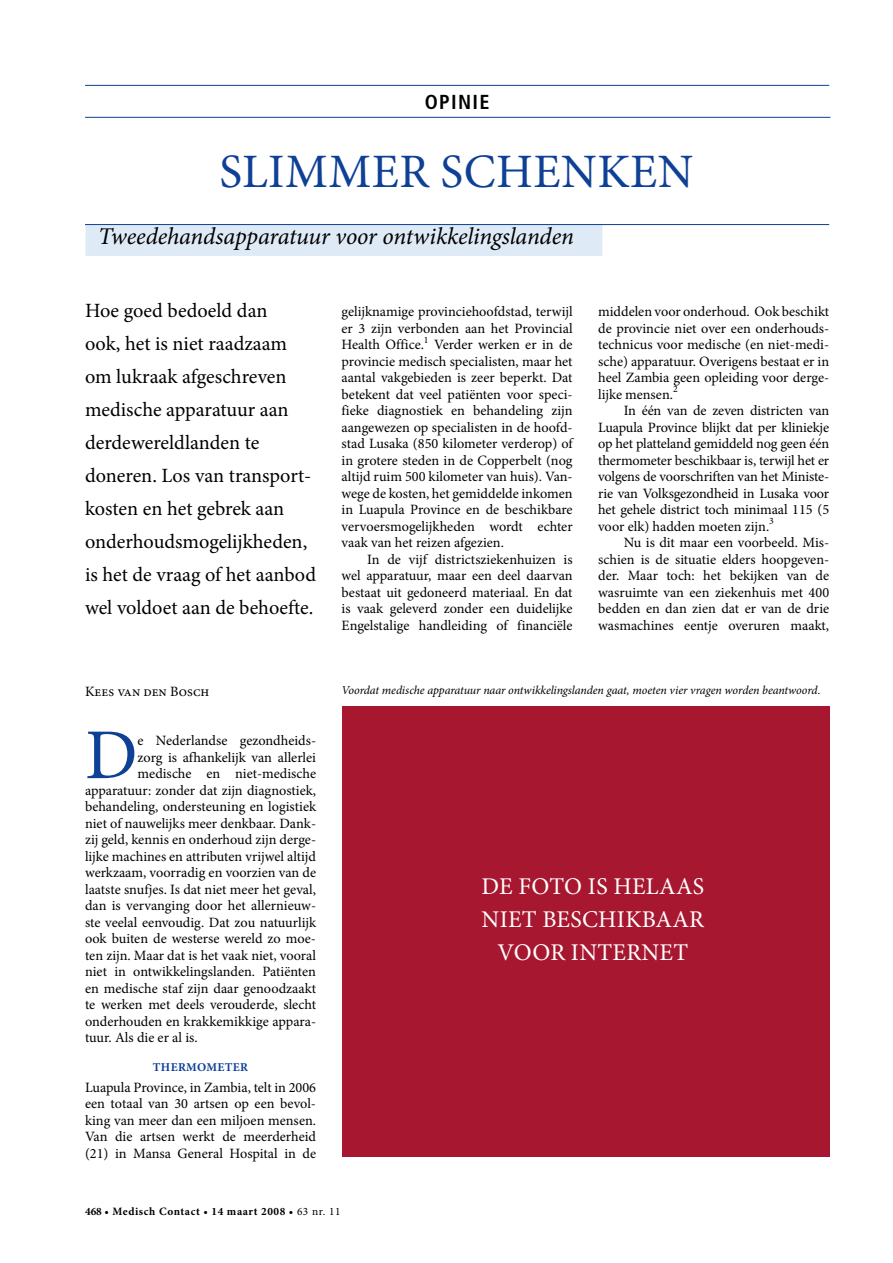
<style>
.page{position:relative;width:893px;height:1263px;background:#fff}
.page>*{position:absolute;margin:0;border:0;box-sizing:border-box;transform-origin:0 0}
.t1{font:71.55px "Minion Pro";color:#0e4096}
.t2{font:48px "Minion Pro";letter-spacing:.01em;color:#0e4096}
.t3{font:italic 24px "Minion Pro";letter-spacing:-.01em;color:#000}
.t4{font:24px/33px "Minion Pro";letter-spacing:.01em;color:#fff}
.t5{font:20.25px/33px "Minion Pro";color:#000}
.t6{font:700 condensed 20.25px "Frutiger";letter-spacing:.065em;color:#000}
.t7{font:14.25px/16.5px "Minion Pro";color:#000;text-align:justify}
.t8{font:italic 12px "Minion Pro";letter-spacing:-.005em;color:#000}
.t9{font:700 12px "Minion Pro";letter-spacing:.03em;color:#0e4096}
.t10{font:700 11.25px "Minion Pro";letter-spacing:.05em;color:#000}
.s1{font-weight:400}
</style>
<div class="page">
<hr style="left:85px;top:117px;width:745px;height:1px;background:#0e4096">
<hr style="left:85px;top:85px;width:744px;height:1px;background:#0e4096">
<div style="left:85px;top:224px;width:517px;height:12px;background:#dfeaf7"></div>
<div style="left:85px;top:236px;width:517px;height:20px;background:#dfeaf7"></div>
<hr style="left:85px;top:224px;width:744px;height:1px;background:#0e4096">
<div style="left:342px;top:706px;width:487px;height:451px;background:#a71730"></div>
<h3 class="t6" style="left:425px;top:90px;width:66px">OPINIE</h3>
<h2 class="t2" style="left:219px;top:140px;width:476px">Slimmer schenken</h2>
<h3 class="t3" style="left:98px;top:220px;width:477px">Tweedehandsapparatuur voor ontwikkelingslanden</h3>
<p class="t5" style="left:85px;top:294px;width:233px">Hoe goed bedoeld dan<br>ook, het is niet raadzaam om lukraak afgeschreven medische apparatuur aan derdewereldlanden te doneren. Los van transport&shy;kosten en het gebrek aan onderhoudsmogelijkheden, is het de vraag of het aanbod wel voldoet aan de behoefte.</p>
<p class="t7" style="left:342px;top:303px;width:234px">gelijknamige provinciehoofdstad, terwijl er 3 zijn verbonden aan het Provincial Health Office.<sup>1</sup> Verder werken er in de provincie medisch specialisten, maar het aantal vakgebieden is zeer beperkt. Dat betekent dat veel patiënten voor speci&shy;fieke diagnostiek en behandeling zijn aangewezen op specialisten in de hoofd&shy;stad Lusaka (850 kilometer verderop) of in grotere steden in de Copperbelt (nog altijd ruim 500 kilometer van huis). Van&shy;wege de kosten, het gemiddelde inkomen in Luapula Province en de beschikbare vervoersmogelijkheden wordt echter vaak van het reizen afgezien.</p>
<p class="t7" style="left:342px;top:551px;width:233px;text-indent:26px">In de vijf districtsziekenhuizen is wel apparatuur, maar een deel daarvan bestaat uit gedoneerd materiaal. En dat is vaak geleverd zonder een duidelijke Engelstalige handleiding of financiële</p>
<p class="t7" style="left:598px;top:303px;width:233px">middelen voor onderhoud. Ook beschikt de provincie niet over een onderhouds&shy;technicus voor medische (en niet-medi&shy;sche) apparatuur. Overigens bestaat er in heel Zambia geen opleiding voor derge&shy;lijke mensen.<sup>2</sup></p>
<p class="t7" style="left:598px;top:402px;width:233px;text-indent:26px">In één van de zeven districten van Luapula Province blijkt dat per kliniekje op het platteland gemiddeld nog geen één thermometer beschikbaar is, terwijl het er volgens de voorschriften van het Ministe&shy;rie van Volksgezondheid in Lusaka voor het gehele district toch minimaal 115 (5 voor elk) hadden moeten zijn.<sup>3</sup></p>
<p class="t7" style="left:598px;top:534px;width:233px;text-indent:26px">Nu is dit maar een voorbeeld. Mis&shy;schien is de situatie elders hoopgeven&shy;der. Maar toch: het bekijken van de wasruimte van een ziekenhuis met 400 bedden en dan zien dat er van de drie wasmachines eentje overuren maakt,</p>
<p class="t7" style="left:85px;top:683px;width:126px">Kees van den Bosch</p>
<h1 class="t1" style="left:85px;top:707px;width:54px">D</h1>
<p class="t7" style="left:138px;top:732px;width:180px">e Nederlandse gezondheids-</p>
<p class="t7" style="left:138px;top:749px;width:180px">zorg is afhankelijk van allerlei</p>
<p class="t7" style="left:138px;top:765px;width:180px">medische en niet-medische</p>
<p class="t7" style="left:85px;top:782px;width:233px">apparatuur: zonder dat zijn diagnostiek,</p>
<p class="t7" style="left:85px;top:798px;width:233px">behandeling, ondersteuning en logistiek</p>
<p class="t7" style="left:85px;top:815px;width:233px">niet of nauwelijks meer denkbaar. Dank-</p>
<p class="t7" style="left:85px;top:831px;width:233px">zij geld, kennis en onderhoud zijn derge-</p>
<p class="t7" style="left:85px;top:848px;width:233px">lijke machines en attributen vrijwel altijd</p>
<p class="t7" style="left:85px;top:864px;width:233px">werkzaam, voorradig en voorzien van de</p>
<p class="t7" style="left:85px;top:881px;width:232px">laatste snufjes. Is dat niet meer het geval,</p>
<p class="t7" style="left:85px;top:897px;width:233px">dan is vervanging door het allernieuw-</p>
<p class="t7" style="left:85px;top:914px;width:233px">ste veelal eenvoudig. Dat zou natuurlijk</p>
<p class="t7" style="left:85px;top:930px;width:232px">ook buiten de westerse wereld zo moe-</p>
<p class="t7" style="left:85px;top:947px;width:233px">ten zijn. Maar dat is het vaak niet, vooral</p>
<p class="t7" style="left:85px;top:963px;width:233px">niet in ontwikkelingslanden. Patiënten</p>
<p class="t7" style="left:85px;top:980px;width:233px">en medische staf zijn daar genoodzaakt</p>
<p class="t7" style="left:85px;top:996px;width:232px">te werken met deels verouderde, slecht</p>
<p class="t7" style="left:85px;top:1013px;width:233px">onderhouden en krakkemikkige appara-</p>
<p class="t7" style="left:85px;top:1029px;width:114px">tuur. Als die er al is.</p>
<p class="t9" style="left:153px;top:1058px;width:97px">Thermometer</p>
<p class="t7" style="left:85px;top:1079px;width:233px">Luapula Province, in Zambia, telt in 2006 een totaal van 30 artsen op een bevol&shy;king van meer dan een miljoen mensen.<br>Van die artsen werkt de meerderheid (21) in Mansa General Hospital in de</p>
<p class="t8" style="left:342px;top:682px;width:480px">Voordat medische apparatuur naar ontwikkelingslanden gaat, moeten vier vragen worden beantwoord.</p>
<h3 class="t4" style="left:481px;top:869px;width:194px">De foto is helaas niet beschikbaa</h3>
<h3 class="t4" style="left:689px;top:902px;width:16px">r</h3>
<h3 class="t4" style="left:498px;top:935px;width:19px">voo</h3>
<h3 class="t4" style="left:550px;top:935px;width:139px">r internet</h3>
<p class="t10" style="left:85px;top:1203px;width:257px">468 • Medisch Contact • 14 maart 2008 • <span class="s1">63 nr. 11</span></p>
</div>
